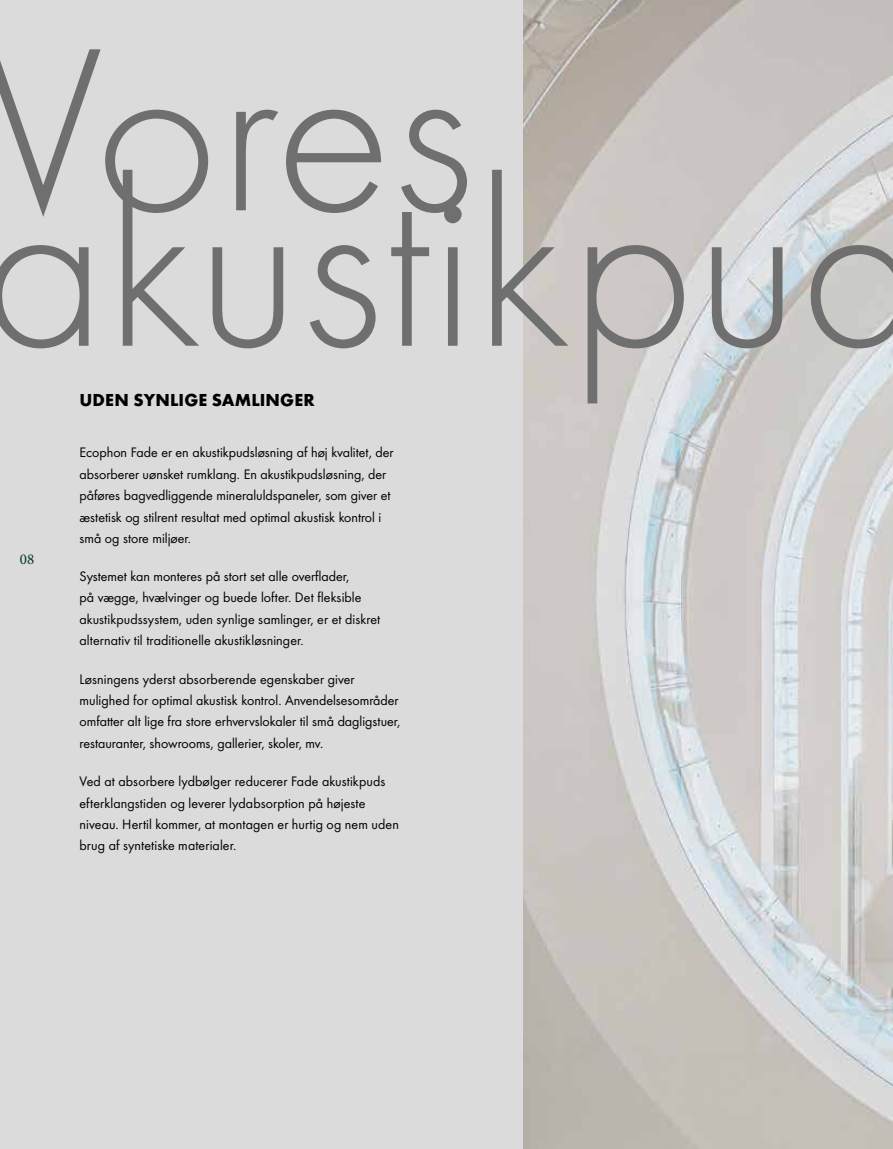
<style>
.page{position:relative;width:893px;height:1149px;background:#fff}
.page>*{position:absolute;margin:0;border:0;box-sizing:border-box;transform-origin:0 0}
.t1{font:300 241.2px "Futura";color:#706f6f}
.t2{font:700 18px "Futura";letter-spacing:.01em;color:#000}
.t3{font:15px "Minion Pro";color:#003b1d}
.t4{font:14.25px/21.3px "Futura Boo";color:#020203}
.t5{font:14.25px/21.3px "Futura Boo";letter-spacing:.005em;color:#000}
.s1{color:#000}
</style>
<div class="page">
<div style="left:0;top:0;width:524px;height:1148px;background:#dbdbdb"></div>
<img style="left:524px;top:0;width:369px;height:1148px">
<h1 class="t1" style="left:-19px;top:-6px;width:494px">Vores</h1>
<h1 class="t1" style="left:-19px;top:129px;width:944px">akustikpud</h1>
<p class="t2" style="left:80px;top:388px;width:237px">UDEN SYNLIGE SAMLINGER</p>
<p class="t3" style="left:20px;top:549px;width:16px">08</p>
<p class="t4" style="left:80px;top:442px;width:315px">Ecophon Fade er en akustikpudsløsning af høj kvalitet, der absorberer uønsket rumklang. En akustikpudsløsning, der påføres bagvedliggende mineraluldspaneler, som giver et æstetisk og stilrent resultat med optimal akustisk kontrol i små og store miljøer.</p>
<p class="t4" style="left:80px;top:565px;width:302px"><span class="s1">Systemet kan monteres på stort set alle overflader,<br>på vægge, hvælvinger og buede lofter.</span> Det fleksible akustikpudssystem, uden synlige samlinger, er et diskret alternativ til traditionelle akustikløsninger.</p>
<p class="t5" style="left:80px;top:668px;width:322px">Løsningens yderst absorberende egenskaber giver mulighed for optimal akustisk kontrol. Anvendelsesområder omfatter alt lige fra store erhvervslokaler til små dagligstuer, restauranter, showrooms, gallerier, skoler, mv.</p>
<p class="t5" style="left:80px;top:770px;width:321px">Ved at absorbere lydbølger reducerer Fade akustikpuds efterklangstiden og leverer lydabsorption på højeste niveau. Hertil kommer, at montagen er hurtig og nem uden brug af syntetiske materialer.</p>
</div>
